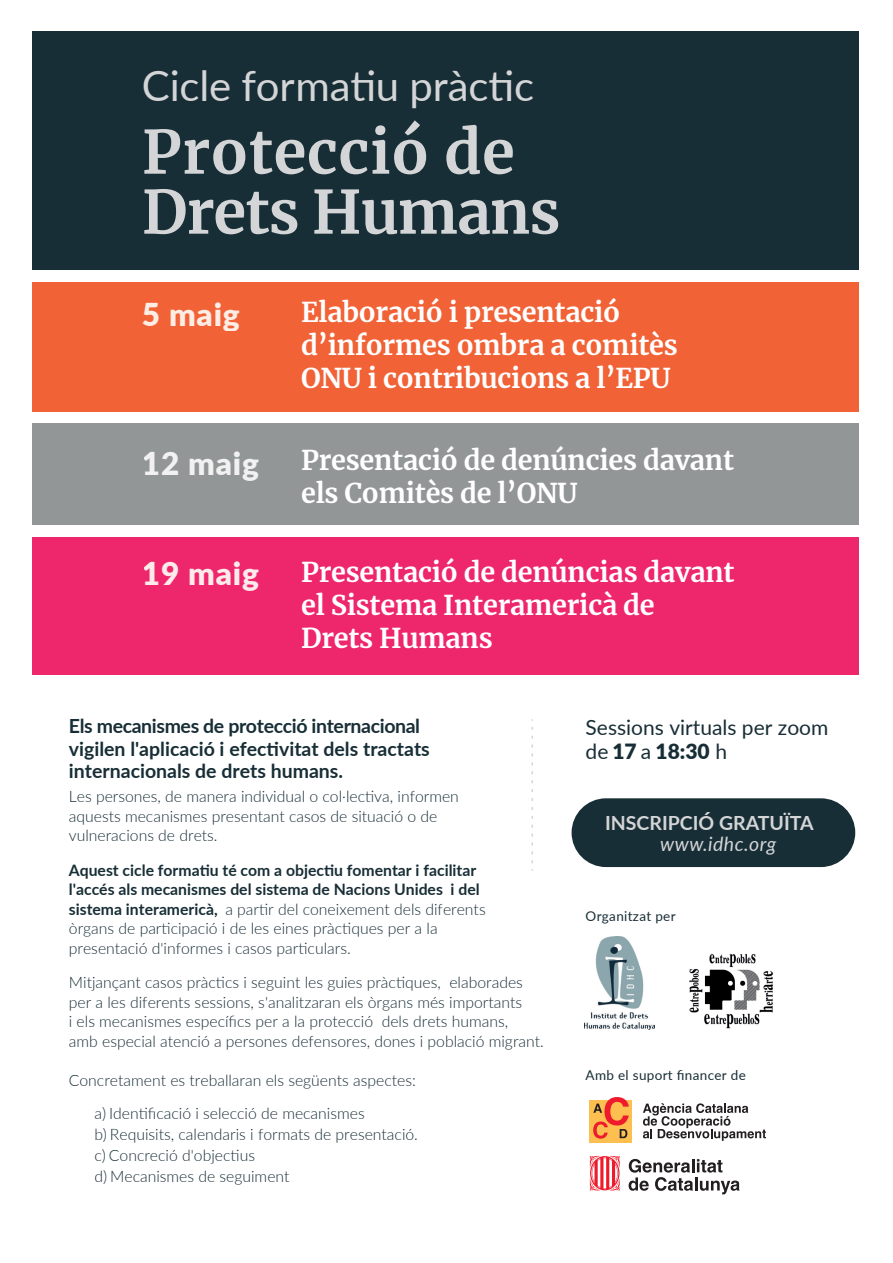
<style>
.page{position:relative;width:893px;height:1263px;background:#fff}
.page>*{position:absolute;margin:0;border:0;box-sizing:border-box;transform-origin:0 0}
.t1{font:700 59.7px/60px "Merriweather";letter-spacing:-.005em;color:#d4d5d7}
.t2{font:41.85px "Lato";letter-spacing:-.005em;color:#d4d5d7}
.t3{font:900 31.5px "Lato";letter-spacing:.025em;color:#f1f1f1}
.t4{font:900 31.5px "Lato";letter-spacing:.025em;color:#fdeaeb}
.t5{font:900 31.5px "Lato";color:#fdede4}
.t6{font:700 27px/33px "Merriweather";letter-spacing:-.01em;color:#fff}
.t7{font:21px/24px "Lato";color:#182e36}
.t8{font:700 19.5px/22.5px "Lato";color:#182e36}
.t9{font:700 19.5px "Lato";color:#d4d5d7}
.t10{font:italic 19.5px "Lato";letter-spacing:.025em;color:#d4d5d7}
.t11{font:300 15.75px/19.5px "Lato";color:#182e36}
.t12{font:700 15.75px/19.5px "Lato";color:#182e36}
.t13{font:13.5px "Lato";letter-spacing:.025em;color:#182e36}
.s1{font-weight:300}
.s2{font-weight:900}
</style>
<div class="page">
<div style="left:572px;top:798px;width:283px;height:69px;background:#182e36;border-radius:34px"></div>
<div style="left:32px;top:31px;width:827px;height:239px;background:#182e36"></div>
<div style="left:32px;top:282px;width:827px;height:129px;background:#f16236"></div>
<div style="left:32px;top:423px;width:827px;height:102px;background:#929697"></div>
<div style="left:32px;top:537px;width:827px;height:137px;background:#ee266c"></div>
<div style="left:589px;top:1099px;width:43px;height:43px;background:#fdbf4f"></div>
<svg style="left:643px;top:1103px;width:123px;height:38px"></svg>
<svg style="left:593px;top:1097px;width:36px;height:42px"></svg>
<svg style="left:590px;top:1155px;width:30px;height:36px"></svg>
<svg style="left:629px;top:1159px;width:111px;height:36px"></svg>
<img style="left:585px;top:936px;width:69px;height:93px">
<img style="left:689px;top:953px;width:84px;height:76px">
<svg style="left:531px;top:727px;width:2px;height:144px"></svg>
<h2 class="t2" style="left:142px;top:56px;width:394px">Cicle formatiu pràctic</h2>
<h1 class="t1" style="left:142px;top:120px;width:420px">Protecció de<br>Drets Humans</h1>
<h3 class="t5" style="left:142px;top:290px;width:99px">5 maig</h3>
<h3 class="t6" style="left:301px;top:295px;width:378px">Elaboració i presentació d’informes ombra a comitès<br>ONU i contribucions a l’EPU</h3>
<h3 class="t3" style="left:142px;top:440px;width:118px">12 maig</h3>
<h3 class="t6" style="left:301px;top:443px;width:434px">Presentació de denúncies davant els Comitès de l’ONU</h3>
<h3 class="t4" style="left:142px;top:550px;width:118px">19 maig</h3>
<h3 class="t6" style="left:301px;top:554px;width:435px">Presentació de denúncias davant el Sistema Interamericà de<br>Drets Humans</h3>
<p class="t8" style="left:69px;top:714px;width:362px">Els mecanismes de protecció internacional vigilen l'aplicació i efectivitat dels tractats internacionals de drets humans.</p>
<p class="t11" style="left:69px;top:786px;width:392px">Les persones, de manera individual o col·lectiva, informen aquests mecanismes presentant casos de situació o de vulneracions de drets.</p>
<p class="t12" style="left:69px;top:860px;width:418px">Aquest cicle formatiu té com a objectiu fomentar i facilitar l'accés als mecanismes del sistema de Nacions Unides i del sistema interamericà, <span class="s1">a partir del coneixement dels diferents òrgans de participació i de les eines pràctiques per a la presentació d'informes i casos particulars.</span></p>
<p class="t11" style="left:69px;top:972px;width:477px">Mitjançant casos pràctics i seguint les guies pràctiques, elaborades per a les diferents sessions, s'analitzaran els òrgans més importants<br>i els mecanismes específics per a la protecció dels drets humans,<br>amb especial atenció a persones defensores, dones i població migrant.</p>
<p class="t11" style="left:94px;top:1063px;width:323px;line-height:33px;text-indent:-25px">Concretament es treballaran els següents aspectes: a) Identificació i selecció de mecanismes</p>
<p class="t11" style="left:94px;top:1123px;width:325px;line-height:21px">b) Requisits, calendaris i formats de presentació. c) Concreció d'objectius<br>d) Mecanismes de seguiment</p>
<h3 class="t7" style="left:586px;top:714px;width:244px">Sessions virtuals per zoom de <span class="s2">17</span> a <span class="s2">18:30</span> h</h3>
<p class="t9" style="left:605px;top:808px;width:210px">INSCRIPCIÓ GRATUÏTA</p>
<p class="t10" style="left:660px;top:830px;width:118px">www.idhc.org</p>
<p class="t13" style="left:586px;top:906px;width:92px">Organitzat per</p>
<p class="t13" style="left:586px;top:1065px;width:162px">Amb el suport financer de</p>
</div>
